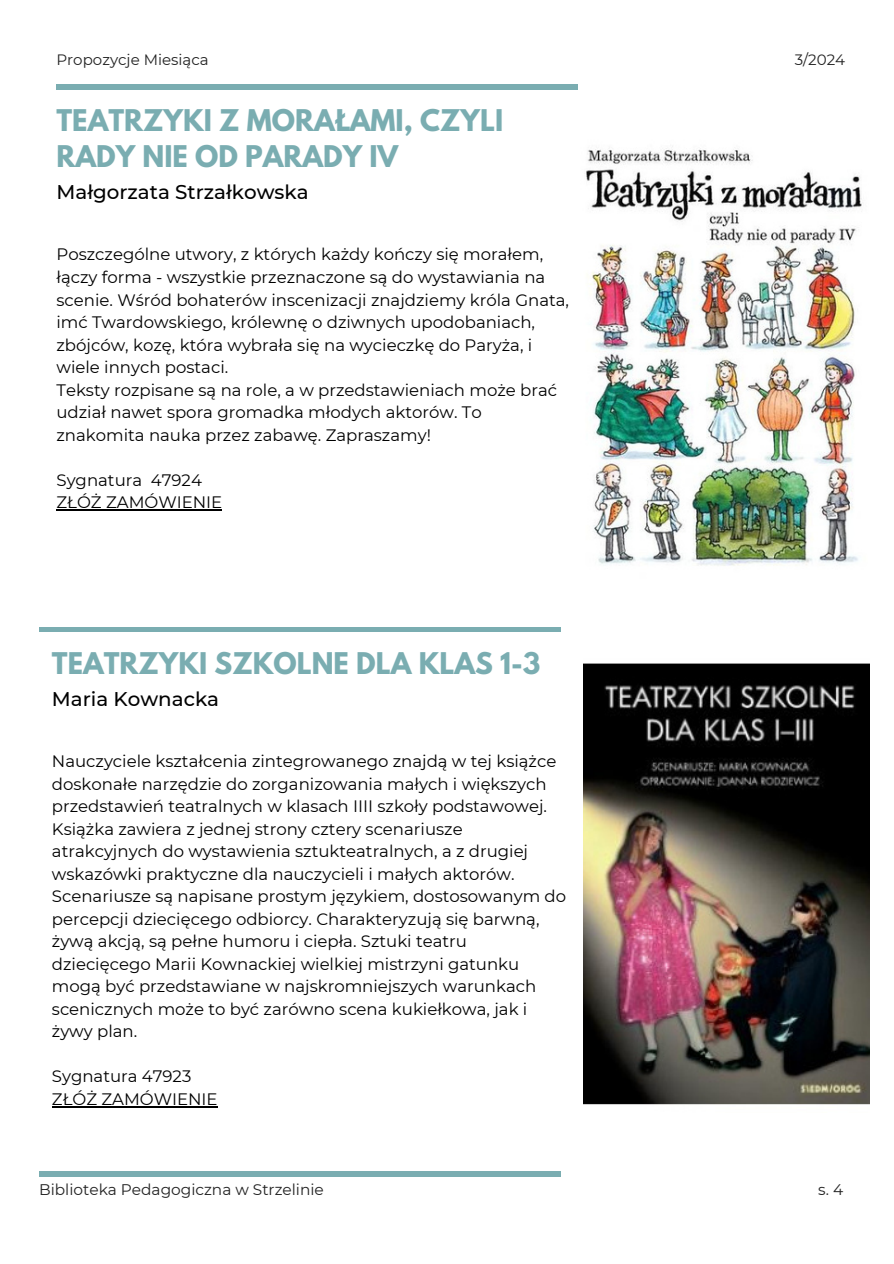
<style>
.page{position:relative;width:894px;height:1264px;background:#fff}
.page>*{position:absolute;margin:0;border:0;box-sizing:border-box;transform-origin:0 0}
.t1{font:700 26.4px/36px "League Spartan";color:#7aadb1}
.t2{font:500 19.8px "Montserrat";color:#000}
.t3{font:16.5px/22.5px "Montserrat";color:#000}
.t4{font:15.3px "Montserrat";color:#222}
.t5{font:15px "Montserrat";color:#222}
</style>
<div class="page">
<img style="left:583px;top:663px;width:286px;height:442px">
<img style="left:586px;top:146px;width:276px;height:420px">
<hr style="left:52px;top:1105px;width:49px;height:2px;background:#000">
<hr style="left:101px;top:1105px;width:117px;height:2px;background:#000">
<hr style="left:56px;top:509px;width:166px;height:1px;background:#000">
<hr style="left:39px;top:627px;width:521px;height:4px;background:#7aadb1">
<div style="left:39px;top:1171px;width:521px;height:5px;background:#7aadb1"></div>
<div style="left:57px;top:84px;width:520px;height:5px;background:#7aadb1"></div>
<p class="t5" style="left:56px;top:50px;width:154px">Propozycje Miesiąca</p>
<p class="t5" style="left:794px;top:50px;width:52px">3/2024</p>
<h1 class="t1" style="left:56px;top:106px;width:448px">TEATRZYKI Z MORAŁAMI, CZYLI<br>RADY NIE OD PARADY IV</h1>
<p class="t2" style="left:56px;top:180px;width:253px">Małgorzata Strzałkowska</p>
<p class="t3" style="left:56px;top:243px;width:514px">Poszczególne utwory, z których każdy kończy się morałem, łączy forma - wszystkie przeznaczone są do wystawiania na scenie. Wśród bohaterów inscenizacji znajdziemy króla Gnata, imć Twardowskiego, królewnę o dziwnych upodobaniach, zbójców, kozę, która wybrała się na wycieczkę do Paryża, i wiele innych postaci.<br>Teksty rozpisane są na role, a w przedstawieniach może brać udział nawet spora gromadka młodych aktorów. To znakomita nauka przez zabawę. Zapraszamy!</p>
<p class="t3" style="left:56px;top:468px;width:167px">Sygnatura 47924<br>ZŁÓŻ ZAMÓWIENIE</p>
<h1 class="t1" style="left:52px;top:649px;width:490px">TEATRZYKI SZKOLNE DLA KLAS 1-3</h1>
<p class="t2" style="left:52px;top:686px;width:169px">Maria Kownacka</p>
<p class="t3" style="left:52px;top:750px;width:515px">Nauczyciele kształcenia zintegrowanego znajdą w tej książce doskonałe narzędzie do zorganizowania małych i większych przedstawień teatralnych w klasach IIII szkoły podstawowej.<br>Książka zawiera z jednej strony cztery scenariusze atrakcyjnych do wystawienia sztukteatralnych, a z drugiej wskazówki praktyczne dla nauczycieli i małych aktorów.<br>Scenariusze są napisane prostym językiem, dostosowanym do percepcji dziecięcego odbiorcy. Charakteryzują się barwną, żywą akcją, są pełne humoru i ciepła. Sztuki teatru dziecięcego Marii Kownackiej wielkiej mistrzyni gatunku mogą być przedstawiane w najskromniejszych warunkach scenicznych może to być zarówno scena kukiełkowa, jak i żywy plan.</p>
<p class="t3" style="left:52px;top:1065px;width:167px">Sygnatura 47923<br>ZŁÓŻ ZAMÓWIENIE</p>
<p class="t4" style="left:39px;top:1180px;width:286px">Biblioteka Pedagogiczna w Strzelinie</p>
<p class="t4" style="left:818px;top:1180px;width:26px">s. 4</p>
</div>
